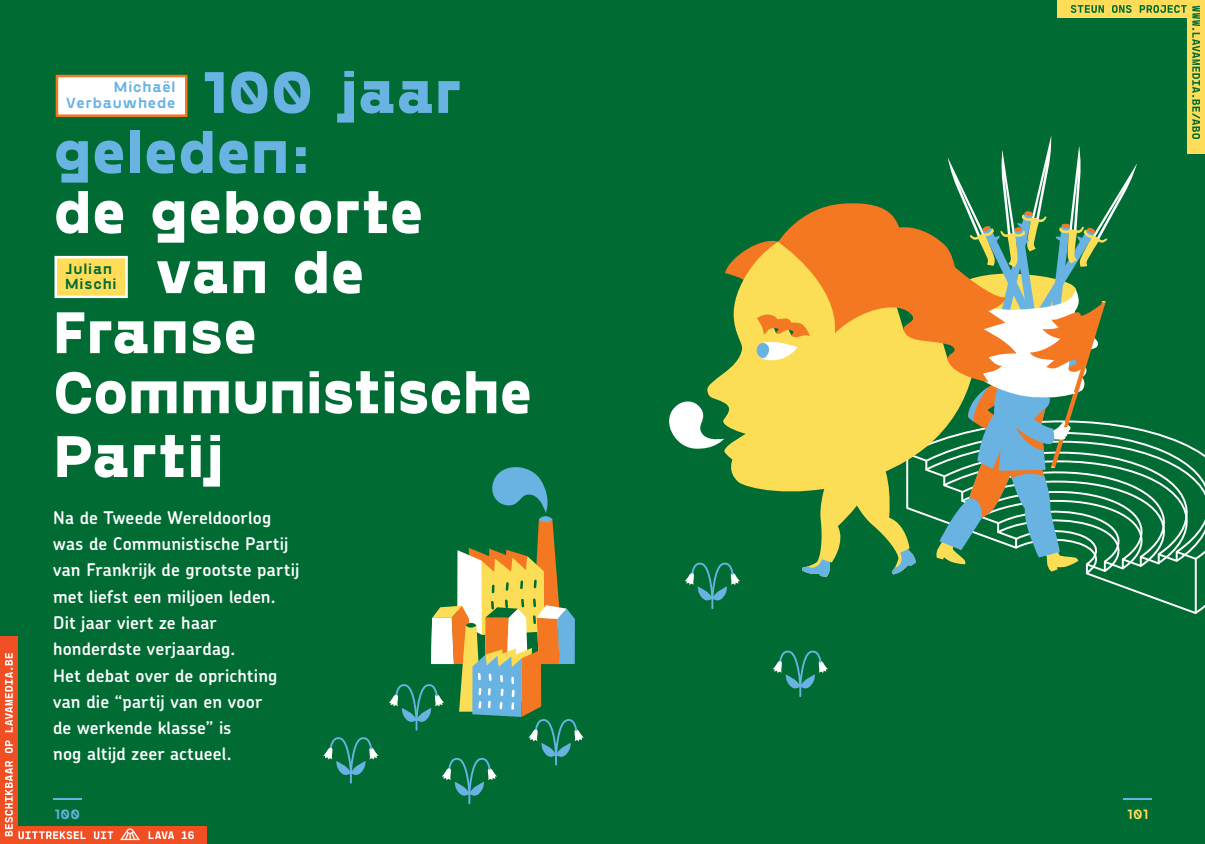
<style>
.page{position:relative;width:1205px;height:844px;background:#fff}
.page>*{position:absolute;margin:0;border:0;box-sizing:border-box;transform-origin:0 0}
.t1{font:800 60px "Gosha Sans";letter-spacing:-.015em;color:#fff}
.t2{font:800 60px/60px "Gosha Sans";letter-spacing:-.01em;color:#69b3e3}
.t3{font:800 60px "Gosha Sans";letter-spacing:-.015em;color:#fff;scale:.96 1}
.t4{font:600 17.5px/26.2px "Chevin Pro";letter-spacing:.01em;color:#fff}
.t5{font:700 15px/15px "Gosha Sans";letter-spacing:.05em;color:#69b3e3;text-align:right}
.t6{font:700 15px/15px "Gosha Sans";letter-spacing:.055em;color:#006c34}
.t7{font:700 13.75px "Gosha Sans";color:#69b3e3}
.t8{font:700 13.75px "Gosha Sans";color:#ffdd58}
.t9{font:800 11px "Cartograph Mono CF";color:#fff}
</style>
<div class="page">
<div style="left:0;top:0;width:1205px;height:843px;background:#006c34"></div>
<svg style="left:323px;top:737px;width:56px;height:45px"></svg>
<svg style="left:772px;top:650px;width:56px;height:46px"></svg>
<svg style="left:539px;top:516px;width:13px;height:6px"></svg>
<svg style="left:389px;top:519px;width:195px;height:284px"></svg>
<svg style="left:492px;top:467px;width:56px;height:46px"></svg>
<div style="left:56px;top:257px;width:71px;height:40px;background:#ffdd58"></div>
<div style="left:54px;top:256px;width:74px;height:42px;border:2px solid #fff"></div>
<div style="left:57px;top:76px;width:129px;height:40px;background:#fff"></div>
<div style="left:56px;top:75px;width:131px;height:42px;border:2px solid #f47721"></div>
<svg style="left:1123px;top:798px;width:29px;height:1px"></svg>
<div style="left:1057px;top:0;width:148px;height:18px;background:#ffdd58"></div>
<div style="left:0;top:826px;width:207px;height:17px;background:#f04e23"></div>
<div style="left:0;top:636px;width:18px;height:207px;background:#f04e23"></div>
<svg style="left:5px;top:653px;width:169px;height:186px"></svg>
<svg style="left:669px;top:5px;width:536px;height:609px"></svg>
<h1 class="t2" style="left:53px;top:59px;width:411px;text-indent:148px">100 jaar geleden:</h1>
<h1 class="t1" style="left:53px;top:171px;width:372px">de geboorte</h1>
<h1 class="t1" style="left:153px;top:231px;width:213px">van de</h1>
<h1 class="t1" style="left:53px;top:291px;width:206px">Franse</h1>
<h1 class="t3" style="left:53px;top:351px;width:501px">Communistische</h1>
<h1 class="t1" style="left:53px;top:415px;width:173px">Partij</h1>
<p class="t5" style="left:66px;top:79px;width:111px">Michaël<br>Verbauwhede</p>
<p class="t6" style="left:65px;top:260px;width:53px">Julian<br>Mischi</p>
<p class="t4" style="left:53px;top:504px;width:248px">Na de Tweede Wereldoorlog was de Communistische Partij van Frankrijk de grootste partij met liefst een miljoen leden.<br>Dit jaar viert ze haar honderdste verjaardag.<br>Het debat over de oprichting van die “partij van en voor<br>de werkende klasse” is<br>nog altijd zeer actueel.</p>
<p class="t7" style="left:55px;top:804px;width:27px">100</p>
<p class="t8" style="left:1127px;top:804px;width:23px">101</p>
<p class="t9" style="left:181px;top:828px;width:15px">16</p>
</div>
